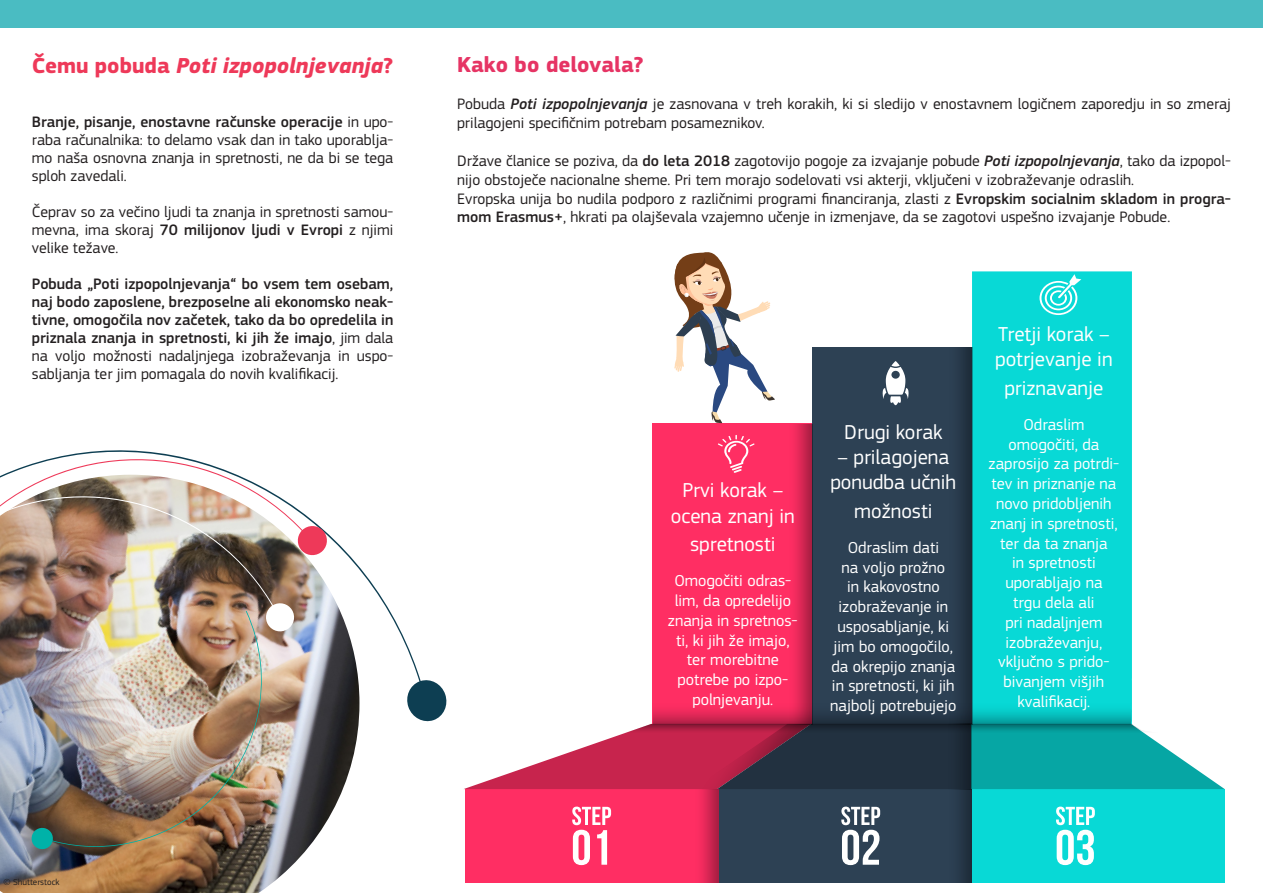
<style>
.page{position:relative;width:1263px;height:893px;background:#fff}
.page>*{position:absolute;margin:0;border:0;box-sizing:border-box;transform-origin:0 0}
.t1{font:italic 700 22.5px "EC Square Sans Pro";color:#ee3959}
.t2{font:700 22.5px "EC Square Sans Pro";color:#e63464}
.t3{font:21px/25.2px "EC Square Sans Pro";color:#fff;text-align:center}
.t4{font:16.5px/19.8px "EC Square Sans Pro";color:#fff;text-align:center}
.t5{font:15.75px/18px "EC Square Sans Pro";color:#231f20}
.t6{font:500 15.75px/18px "EC Square Sans Pro";color:#231f20;text-align:justify}
.t7{font:9px "EC Square Sans Pro";color:#231f20}
.s1{font-style:normal}
.s2{font-weight:500}
.s3{font-weight:400}
.s4{font-weight:500;font-style:italic}
</style>
<div class="page">
<div style="left:652px;top:424px;width:160px;height:300px;background:#ff2e63"></div>
<div style="left:812px;top:347px;width:160px;height:377px;background:#2d4154"></div>
<div style="left:972px;top:271px;width:160px;height:432px;background:#08d9d6"></div>
<div style="left:971px;top:789px;width:254px;height:94px;background:#08d9d6"></div>
<div style="left:718px;top:789px;width:253px;height:94px;background:#2d4154"></div>
<div style="left:465px;top:789px;width:253px;height:94px;background:#ff2e63"></div>
<svg style="left:1056px;top:807px;width:39px;height:58px"></svg>
<svg style="left:841px;top:807px;width:39px;height:58px"></svg>
<svg style="left:572px;top:807px;width:39px;height:58px"></svg>
<svg style="left:1039px;top:274px;width:42px;height:41px"></svg>
<svg style="left:882px;top:361px;width:27px;height:44px"></svg>
<svg style="left:718px;top:435px;width:37px;height:38px"></svg>
<div style="left:788px;top:425px;width:24px;height:299px;background:linear-gradient(to right,#ff3068,#b01f45)"></div>
<svg style="left:464px;top:703px;width:761px;height:86px"></svg>
<div style="left:947px;top:724px;width:24px;height:65px;background:#1c2937"></div>
<div style="left:948px;top:347px;width:24px;height:377px;background:linear-gradient(to right,#2f4457,#1e2c3a)"></div>
<svg style="left:698px;top:789px;width:20px;height:94px"></svg>
<div style="left:948px;top:789px;width:23px;height:94px;background:linear-gradient(to bottom,#263849,#263849)"></div>
<svg style="left:674px;top:252px;width:101px;height:171px"></svg>
<img style="left:0;top:724px;width:359px;height:169px">
<svg style="left:0;top:534px;width:447px;height:190px"></svg>
<svg style="left:0;top:450px;width:328px;height:209px"></svg>
<img style="left:0;top:467px;width:296px;height:174px">
<img style="left:31px;top:611px;width:235px;height:252px">
<div style="left:0;top:0;width:1262px;height:28px;background:#4abcc2"></div>
<p class="t1" style="left:32px;top:52px;width:363px"><span class="s1">Čemu pobuda</span> Poti izpopolnjevanja<span class="s1">?</span></p>
<p class="t5" style="left:32px;top:113px;width:363px;text-align:justify"><span class="s2">Branje, pisanje, enostavne računske operacije</span> in upo&shy;raba računalnika: to delamo vsak dan in tako uporablja&shy;mo naša osnovna znanja in spretnosti, ne da bi se tega sploh zavedali.</p>
<p class="t5" style="left:32px;top:203px;width:363px;text-align:justify">Čeprav so za večino ljudi ta znanja in spretnosti samou&shy;mevna, ima skoraj <span class="s2">70 milijonov ljudi v Evropi</span> z njimi velike težave.</p>
<p class="t6" style="left:32px;top:275px;width:363px">Pobuda „Poti izpopolnjevanja“ bo vsem tem osebam, naj bodo zaposlene, brezposelne ali ekonomsko neak&shy;tivne, omogočila nov začetek, tako da bo opredelila in priznala znanja in spretnosti, ki jih že imajo<span class="s3">, jim dala na voljo možnosti nadaljnjega izobraževanja in uspo&shy;sabljanja ter jim pomagala do novih kvalifikacij.</span></p>
<p class="t2" style="left:457px;top:51px;width:188px">Kako bo delovala?</p>
<p class="t5" style="left:457px;top:95px;width:775px;line-height:18.9px">Pobuda <span class="s4">Poti izpopolnjevanja</span> je zasnovana v treh korakih, ki si sledijo v enostavnem logičnem zaporedju in so zmeraj prilagojeni specifičnim potrebam posameznikov.</p>
<p class="t5" style="left:457px;top:151px;width:775px;line-height:18.9px">Države članice se poziva, da <span class="s2">do leta 2018</span> zagotovijo pogoje za izvajanje pobude <span class="s4">Poti izpopolnjevanja</span>, tako da izpopol&shy;nijo obstoječe nacionalne sheme. Pri tem morajo sodelovati vsi akterji, vključeni v izobraževanje odraslih.</p>
<p class="t5" style="left:457px;top:189px;width:775px;line-height:18.9px">Evropska unija bo nudila podporo z različnimi programi financiranja, zlasti z <span class="s2">Evropskim socialnim skladom in progra&shy;mom Erasmus+</span>, hkrati pa olajševala vzajemno učenje in izmenjave, da se zagotovi uspešno izvajanje Pobude.</p>
<p class="t3" style="left:671px;top:478px;width:125px">Prvi korak – ocena znanj in</p>
<p class="t3" style="left:690px;top:532px;width:87px">spretnosti</p>
<p class="t4" style="left:668px;top:571px;width:131px">Omogočiti odras&shy;lim, da opredelijo znanja in spretnos&shy;ti, ki jih že imajo, ter morebitne potrebe po izpo&shy;polnjevanju.</p>
<p class="t3" style="left:844px;top:419px;width:100px">Drugi korak</p>
<p class="t3" style="left:830px;top:445px;width:127px">– prilagojena ponudba učnih</p>
<p class="t3" style="left:854px;top:499px;width:80px">možnosti</p>
<p class="t4" style="left:830px;top:538px;width:128px">Odraslim dati<br>na voljo prožno<br>in kakovostno izobraževanje in usposabljanje, ki jim bo omogočilo, da okrepijo znanja in spretnosti, ki jih najbolj potrebujejo</p>
<p class="t3" style="left:995px;top:322px;width:119px;text-align:left">Tretji korak – potrjevanje in</p>
<p class="t3" style="left:1004px;top:376px;width:100px">priznavanje</p>
<p class="t4" style="left:988px;top:415px;width:132px">Odraslim omogočiti, da zaprosijo za potrdi&shy;tev in priznanje na novo pridobljenih znanj in spretnosti, ter da ta znanja<br>in spretnosti uporabljajo na<br>trgu dela ali<br>pri nadaljnjem izobraževanju, vključno s prido&shy;bivanjem višjih kvalifikacij.</p>
<p class="t7" style="left:4px;top:877px;width:57px">© Shutterstock</p>
</div>
